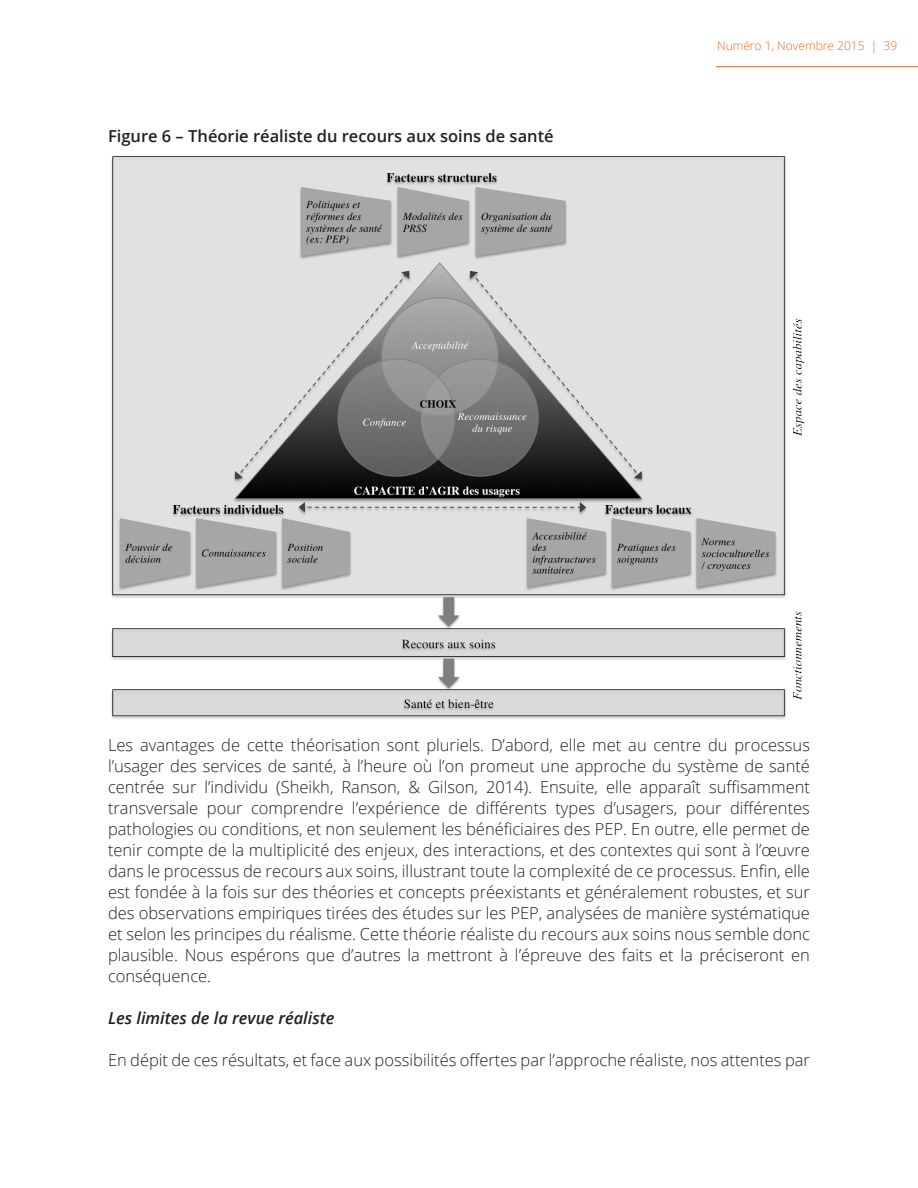
<style>
.page{position:relative;width:918px;height:1188px;background:#fff}
.page>*{position:absolute;margin:0;border:0;box-sizing:border-box;transform-origin:0 0}
.Paragraphe{font:300 16.5px/21px "Open Sans";color:#231f20;text-align:justify}
.Titre_tabs___figure{font:600 16.5px "Open Sans";color:#231f20}
.Titre_2{font:italic 600 16.5px "Open Sans";color:#231f20}
.t1{font:300 12px "Open Sans";color:#f36421}
</style>
<div class="page">
<hr style="left:716px;top:66px;width:202px;height:1px;background:#f36421">
<img style="left:111px;top:156px;width:694px;height:563px">
<p class="Titre_tabs___figure" style="left:108px;top:124px;width:447px">Figure 6 – Théorie réaliste du recours aux soins de santé</p>
<p class="t1" style="left:717px;top:37px;width:182px">Numéro 1, Novembre 2015 | 39</p>
<p class="Paragraphe" style="left:108px;top:734px;width:704px">Les avantages de cette théorisation sont pluriels. D’abord, elle met au centre du processus l’usager des services de santé, à l’heure où l’on promeut une approche du système de santé centrée sur l’individu (Sheikh, Ranson, &amp; Gilson, 2014). Ensuite, elle apparaît suffisamment transversale pour comprendre l’expérience de différents types d’usagers, pour différentes pathologies ou conditions, et non seulement les bénéficiaires des PEP. En outre, elle permet de tenir compte de la multiplicité des enjeux, des interactions, et des contextes qui sont à l’œuvre dans le processus de recours aux soins, illustrant toute la complexité de ce processus. Enfin, elle est fondée à la fois sur des théories et concepts préexistants et généralement robustes, et sur des observations empiriques tirées des études sur les PEP, analysées de manière systématique et selon les principes du réalisme. Cette théorie réaliste du recours aux soins nous semble donc plausible. Nous espérons que d’autres la mettront à l’épreuve des faits et la préciseront en conséquence.</p>
<p class="Titre_2" style="left:108px;top:1007px;width:228px">Les limites de la revue réaliste</p>
<p class="Paragraphe" style="left:108px;top:1049px;width:703px">En dépit de ces résultats, et face aux possibilités offertes par l’approche réaliste, nos attentes par</p>
</div>
